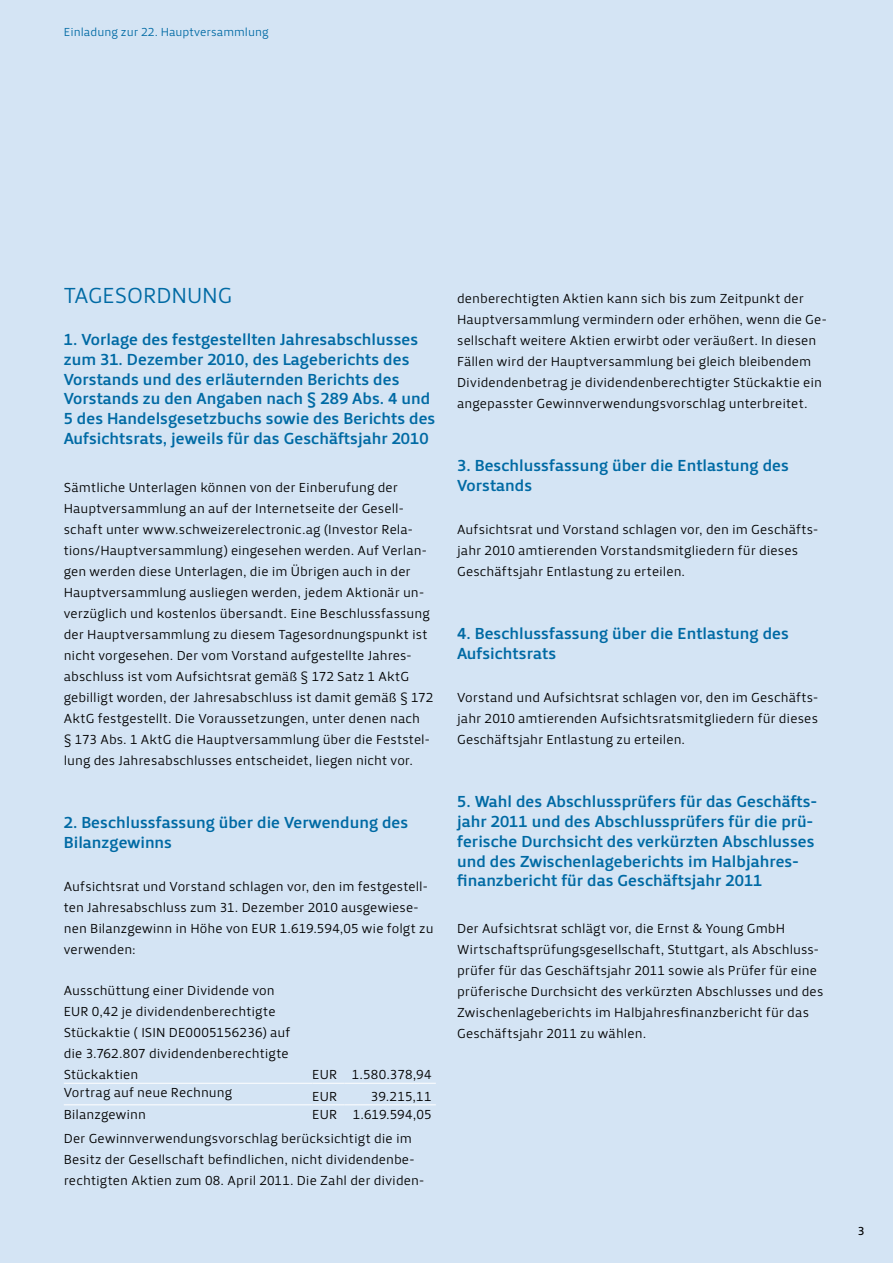
<style>
.page{position:relative;width:893px;height:1263px;background:#d4e4f4}
.page>*{position:absolute;margin:0;border:0;box-sizing:border-box;transform-origin:0 0}
.t1{font:22.5px "Priva Pro One";letter-spacing:-.005em;color:#006aa4}
.t2{font:16.5px/19.8px "Priva Pro Three";color:#006aa4}
.t3{font:13.5px/21px "Priva Pro One";color:#000}
.t4{font:12px "Priva Pro One";color:#006aa4}
.t5{font:12px "Priva Pro Two";color:#000}
</style>
<div class="page">
<hr style="left:64px;top:1083px;width:248px;height:1px;background:#fff">
<hr style="left:312px;top:1083px;width:32px;height:1px;background:#fff">
<hr style="left:344px;top:1083px;width:92px;height:1px;background:#fff">
<hr style="left:64px;top:1104px;width:248px;height:1px;background:#fff">
<hr style="left:312px;top:1104px;width:32px;height:1px;background:#fff">
<hr style="left:344px;top:1104px;width:92px;height:1px;background:#fff">
<p class="t4" style="left:64px;top:25px;width:206px">Einladung zur 22. Hauptversammlung</p>
<h1 class="t1" style="left:64px;top:282px;width:170px">TAGESORDNUNG</h1>
<p class="t2" style="left:64px;top:330px;width:373px">1. Vorlage des festgestellten Jahresabschlusses zum 31. Dezember 2010, des Lageberichts des Vorstands und des erläuternden Berichts des Vorstands zu den Angaben nach § 289 Abs. 4 und 5 des Handelsgesetzbuchs sowie des Berichts des Aufsichtsrats, jeweils für das Geschäftsjahr 2010</p>
<p class="t3" style="left:64px;top:477px;width:371px">Sämtliche Unterlagen können von der Einberufung der Hauptversammlung an auf der Internetseite der Gesell&shy;schaft unter www.schweizerelectronic.ag (Investor Rela&shy;tions/Hauptversammlung) eingesehen werden. Auf Verlan&shy;gen werden diese Unterlagen, die im Übrigen auch in der Hauptversammlung ausliegen werden, jedem Aktionär un&shy;verzüglich und kostenlos übersandt. Eine Beschlussfassung der Hauptversammlung zu diesem Tagesordnungspunkt ist nicht vorgesehen. Der vom Vorstand aufgestellte Jahres&shy;abschluss ist vom Aufsichtsrat gemäß § 172 Satz 1 AktG gebilligt worden, der Jahresabschluss ist damit gemäß § 172<br>AktG festgestellt. Die Voraussetzungen, unter denen nach<br>§ 173 Abs. 1 AktG die Hauptversammlung über die Feststel&shy;lung des Jahresabschlusses entscheidet, liegen nicht vor.</p>
<p class="t2" style="left:64px;top:813px;width:346px">2. Beschlussfassung über die Verwendung des<br>Bilanzgewinns</p>
<p class="t3" style="left:64px;top:876px;width:371px">Aufsichtsrat und Vorstand schlagen vor, den im festgestell&shy;ten Jahresabschluss zum 31. Dezember 2010 ausgewiese&shy;nen Bilanzgewinn in Höhe von EUR 1.619.594,05 wie folgt zu verwenden:</p>
<p class="t3" style="left:64px;top:980px;width:228px">Ausschüttung einer Dividende von<br>EUR 0,42 je dividendenberechtigte<br>Stückaktie ( ISIN DE0005156236) auf die 3.762.807 dividendenberechtigte<br>Stückaktien</p>
<p class="t3" style="left:312px;top:1064px;width:121px">EUR 1.580.378,94</p>
<p class="t3" style="left:64px;top:1082px;width:170px">Vortrag auf neue Rechnung</p>
<p class="t3" style="left:312px;top:1086px;width:26px">EUR</p>
<p class="t3" style="left:371px;top:1086px;width:62px">39.215,11</p>
<p class="t3" style="left:64px;top:1104px;width:84px">Bilanzgewinn</p>
<p class="t3" style="left:64px;top:1102px;width:369px;line-height:24.5px;text-indent:249px">EUR 1.619.594,05<br>Der Gewinnverwendungsvorschlag berücksichtigt die im</p>
<p class="t3" style="left:64px;top:1149px;width:362px">Besitz der Gesellschaft befindlichen, nicht dividendenbe&shy;rechtigten Aktien zum 08. April 2011. Die Zahl der dividen-</p>
<p class="t3" style="left:457px;top:288px;width:371px">denberechtigten Aktien kann sich bis zum Zeitpunkt der Hauptversammlung vermindern oder erhöhen, wenn die Ge&shy;sellschaft weitere Aktien erwirbt oder veräußert. In diesen Fällen wird der Hauptversammlung bei gleich bleibendem Dividendenbetrag je dividendenberechtigter Stückaktie ein angepasster Gewinnverwendungsvorschlag unterbreitet.</p>
<p class="t2" style="left:457px;top:456px;width:333px">3. Beschlussfassung über die Entlastung des<br>Vorstands</p>
<p class="t3" style="left:457px;top:519px;width:363px">Aufsichtsrat und Vorstand schlagen vor, den im Geschäfts&shy;jahr 2010 amtierenden Vorstandsmitgliedern für dieses<br>Geschäftsjahr Entlastung zu erteilen.</p>
<p class="t2" style="left:457px;top:624px;width:333px">4. Beschlussfassung über die Entlastung des<br>Aufsichtsrats</p>
<p class="t3" style="left:457px;top:687px;width:363px;text-align:justify">Vorstand und Aufsichtsrat schlagen vor, den im Geschäfts&shy;jahr 2010 amtierenden Aufsichtsratsmitgliedern für dieses Geschäftsjahr Entlastung zu erteilen.</p>
<p class="t2" style="left:457px;top:792px;width:361px">5. Wahl des Abschlussprüfers für das Geschäfts&shy;jahr 2011 und des Abschlussprüfers für die prü&shy;ferische Durchsicht des verkürzten Abschlusses und des Zwischenlageberichts im Halbjahres&shy;finanzbericht für das Geschäftsjahr 2011</p>
<p class="t3" style="left:457px;top:918px;width:368px">Der Aufsichtsrat schlägt vor, die Ernst &amp; Young GmbH Wirtschaftsprüfungsgesellschaft, Stuttgart, als Abschluss&shy;prüfer für das Geschäftsjahr 2011 sowie als Prüfer für eine prüferische Durchsicht des verkürzten Abschlusses und des Zwischenlageberichts im Halbjahresfinanzbericht für das Geschäftsjahr 2011 zu wählen.</p>
<p class="t5" style="left:858px;top:1224px;width:8px">3</p>
</div>
